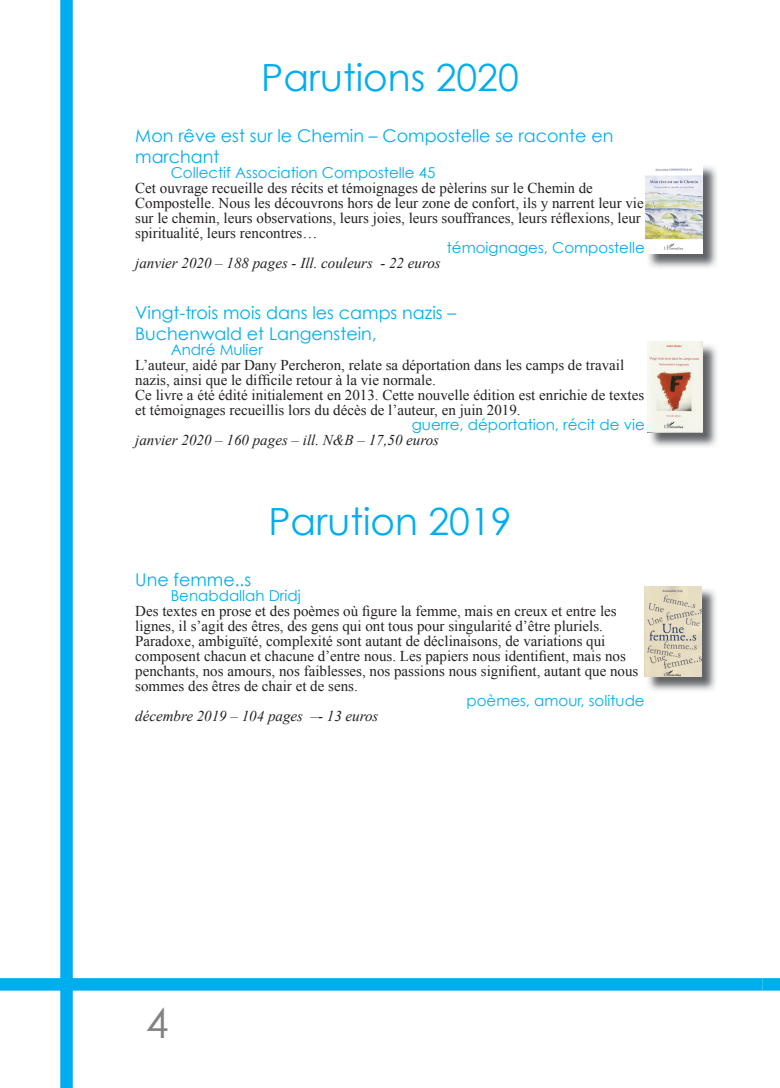
<style>
.page{position:relative;width:780px;height:1088px;background:#fff}
.page>*{position:absolute;margin:0;border:0;box-sizing:border-box;transform-origin:0 0}
.t1{font:41.25px "Century Gothic";color:#808285}
.t2{font:37.5px "Century Gothic";color:#00aeef}
.t3{font:17.5px/21px "Century Gothic";color:#00aeef}
.t4{font:15px/15px "Times New Roman";color:#231f20}
.t5{font:15px "Century Gothic";color:#00aeef}
.t6{font:italic 15px "Times New Roman";color:#231f20}
</style>
<div class="page">
<div style="left:60px;top:0;width:13px;height:1088px;background:#00aeef"></div>
<div style="left:0;top:978px;width:762px;height:12px;background:#00aeef"></div>
<div style="left:762px;top:978px;width:18px;height:12px;background:#00aeef"></div>
<img style="left:648px;top:166px;width:69px;height:102px">
<img style="left:645px;top:166px;width:57px;height:87px">
<img style="left:649px;top:344px;width:68px;height:103px">
<img style="left:647px;top:342px;width:55px;height:90px">
<img style="left:646px;top:588px;width:70px;height:103px">
<img style="left:644px;top:586px;width:57px;height:90px">
<h2 class="t2" style="left:261px;top:54px;width:259px">Parutions 2020</h2>
<p class="t3" style="left:135px;top:125px;width:479px">Mon rêve est sur le Chemin – Compostelle se raconte en marchant</p>
<p class="t5" style="left:171px;top:163px;width:266px">Collectif Association Compostelle 45</p>
<p class="t4" style="left:135px;top:180px;width:510px">Cet ouvrage recueille des récits et témoignages de pèlerins sur le Chemin de Compostelle. Nous les découvrons hors de leur zone de confort, ils y narrent leur vie sur le chemin, leurs observations, leurs joies, leurs souffrances, leurs réflexions, leur spiritualité, leurs rencontres…</p>
<p class="t5" style="left:447px;top:238px;width:199px">témoignages, Compostelle</p>
<p class="t6" style="left:135px;top:252px;width:307px">janvier 2020 – 188 pages - Ill. couleurs - 22 euros</p>
<p class="t3" style="left:135px;top:302px;width:322px">Vingt-trois mois dans les camps nazis –<br>Buchenwald et Langenstein,</p>
<p class="t5" style="left:171px;top:340px;width:94px">André Mulier</p>
<p class="t4" style="left:135px;top:357px;width:510px">L’auteur, aidé par Dany Percheron, relate sa déportation dans les camps de travail nazis, ainsi que le difficile retour à la vie normale.<br>Ce livre a été édité initialement en 2013. Cette nouvelle édition est enrichie de textes et témoignages recueillis lors du décès de l’auteur, en juin 2019.</p>
<p class="t5" style="left:412px;top:415px;width:234px">guerre, déportation, récit de vie</p>
<p class="t6" style="left:135px;top:429px;width:305px">janvier 2020 – 160 pages – ill. N&amp;B – 17,50 euros</p>
<h2 class="t2" style="left:268px;top:498px;width:245px">Parution 2019</h2>
<p class="t3" style="left:135px;top:569px;width:117px">Une femme..s</p>
<p class="t5" style="left:171px;top:586px;width:132px">Benabdallah Dridj</p>
<p class="t4" style="left:135px;top:603px;width:504px">Des textes en prose et des poèmes où figure la femme, mais en creux et entre les lignes, il s’agit des êtres, des gens qui ont tous pour singularité d’être pluriels.<br>Paradoxe, ambiguïté, complexité sont autant de déclinaisons, de variations qui composent chacun et chacune d’entre nous. Les papiers nous identifient, mais nos penchants, nos amours, nos faiblesses, nos passions nous signifient, autant que nous sommes des êtres de chair et de sens.</p>
<p class="t5" style="left:466px;top:691px;width:180px">poèmes, amour, solitude</p>
<p class="t6" style="left:135px;top:705px;width:245px">décembre 2019 – 104 pages –- 13 euros</p>
<h1 class="t1" style="left:146px;top:997px;width:24px">4</h1>
</div>
